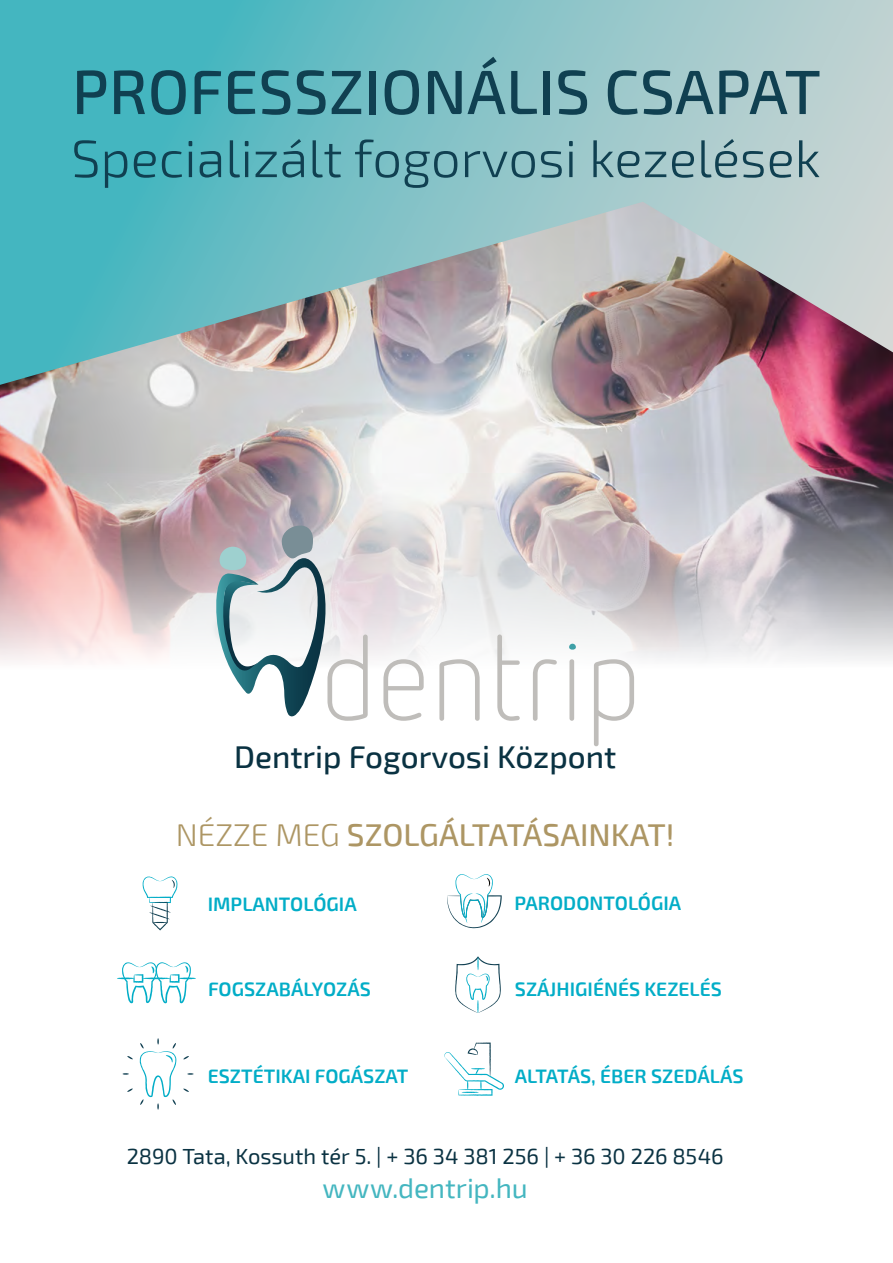
<style>
.page{position:relative;width:893px;height:1263px;background:#fff}
.page>*{position:absolute;margin:0;border:0;box-sizing:border-box;transform-origin:0 0}
.t1{font:500 62.55px "Exo 2";color:#104051}
.t2{font:300 52.5px "Exo 2";color:#104051}
.t3{font:500 31.5px "Exo 2";color:#ad9664}
.t4{font:500 31.5px "Exo 2";color:#0a3242}
.t5{font:27.9px "Exo 2";color:#44b6c0}
.t6{font:21.9px "Exo 2";letter-spacing:-.005em;color:#0a3242}
.t7{font:600 19.5px "Exo 2";color:#02adc7}
.s1{font-weight:300}
</style>
<div class="page">
<img style="left:0;top:385px;width:893px;height:334px">
<svg style="left:383px;top:659px;width:41px;height:62px"></svg>
<svg style="left:439px;top:659px;width:41px;height:62px"></svg>
<svg style="left:497px;top:634px;width:23px;height:87px"></svg>
<svg style="left:533px;top:659px;width:24px;height:62px"></svg>
<svg style="left:569px;top:659px;width:5px;height:62px"></svg>
<svg style="left:594px;top:659px;width:40px;height:87px"></svg>
<div style="left:569px;top:644px;width:7px;height:6px;background:#3ea0a7;border-radius:50%"></div>
<svg style="left:211px;top:525px;width:157px;height:196px"></svg>
<svg style="left:143px;top:876px;width:34px;height:54px"></svg>
<svg style="left:117px;top:962px;width:79px;height:41px"></svg>
<svg style="left:183px;top:1056px;width:6px;height:3px"></svg>
<svg style="left:187px;top:1073px;width:7px;height:2px"></svg>
<svg style="left:183px;top:1088px;width:6px;height:4px"></svg>
<svg style="left:127px;top:1088px;width:6px;height:4px"></svg>
<svg style="left:123px;top:1073px;width:6px;height:2px"></svg>
<svg style="left:140px;top:1038px;width:36px;height:71px"></svg>
<svg style="left:447px;top:874px;width:55px;height:54px"></svg>
<svg style="left:444px;top:1042px;width:60px;height:54px"></svg>
<svg style="left:455px;top:956px;width:46px;height:57px"></svg>
<svg style="left:0;top:0;width:893px;height:385px"></svg>
<p class="t1" style="left:72px;top:55px;width:750px">PROFESSZIONÁLIS CSAPAT</p>
<p class="t2" style="left:71px;top:128px;width:751px">Specializált fogorvosi kezelések</p>
<p class="t4" style="left:234px;top:738px;width:384px">Dentrip Fogorvosi Központ</p>
<p class="t3" style="left:176px;top:816px;width:500px"><span class="s1">NÉZZE MEG</span> SZOLGÁLTATÁSAINKAT!</p>
<p class="t7" style="left:208px;top:893px;width:150px">IMPLANTOLÓGIA</p>
<p class="t7" style="left:514px;top:891px;width:168px">PARODONTOLÓGIA</p>
<p class="t7" style="left:208px;top:978px;width:164px">FOGSZABÁLYOZÁS</p>
<p class="t7" style="left:515px;top:977px;width:209px">SZÁJHIGIÉNÉS KEZELÉS</p>
<p class="t7" style="left:208px;top:1065px;width:202px">ESZTÉTIKAI FOGÁSZAT</p>
<p class="t7" style="left:515px;top:1065px;width:230px">ALTATÁS, ÉBER SZEDÁLÁS</p>
<p class="t6" style="left:127px;top:1144px;width:598px">2890 Tata, Kossuth tér 5. | + 36 34 381 256 | + 36 30 226 8546</p>
<p class="t5" style="left:323px;top:1172px;width:207px">www.dentrip.hu</p>
</div>
